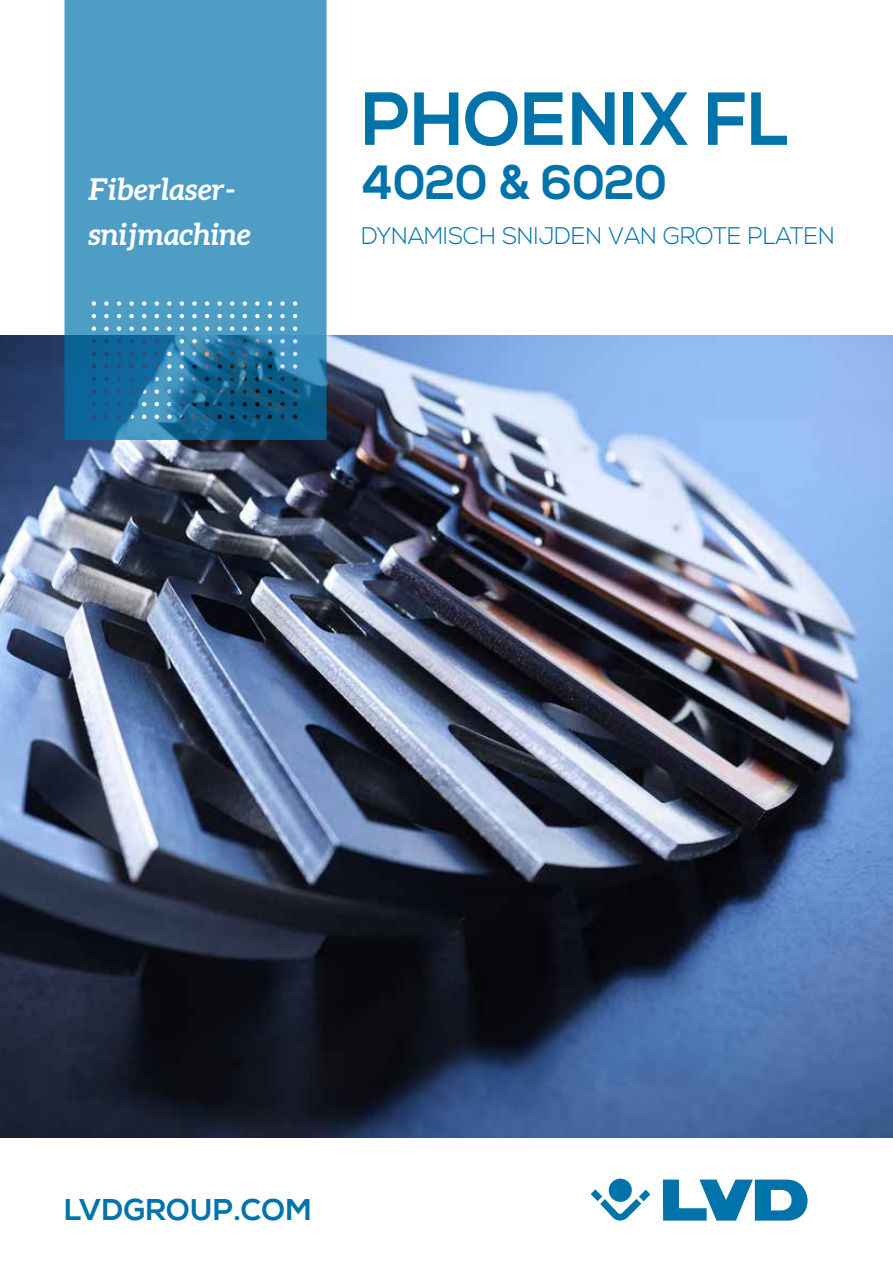
<style>
.page{position:relative;width:893px;height:1263px;background:#fff}
.page>*{position:absolute;margin:0;border:0;box-sizing:border-box;transform-origin:0 0}
.t1{font:700 75px "Nexa";color:#0073ab}
.t2{font:700 48px "Nexa";letter-spacing:.005em;color:#0073ab}
.t3{font:italic 700 30px/45px "Aleo";color:#fff}
.t4{font:700 30px "Nexa";letter-spacing:.015em;color:#0073ab}
.t5{font:300 24px "Nexa";color:#0073ab}
.s1{font-family:"DIN Pro"}
</style>
<div class="page">
<img style="left:0;top:336px;width:893px;height:801px">
<svg style="left:663px;top:1179px;width:145px;height:41px"></svg>
<svg style="left:591px;top:1178px;width:59px;height:43px"></svg>
<svg style="left:64px;top:0;width:263px;height:440px;background:#4392ba"></svg>
<p class="t3" style="left:88px;top:166px;width:165px">Fiberlaser&shy;snijmachine</p>
<h1 class="t1" style="left:361px;top:76px;width:430px">PHOENIX FL</h1>
<h2 class="t2" style="left:361px;top:155px;width:307px">4020 <span class="s1">&amp;</span> 6020</h2>
<p class="t5" style="left:361px;top:222px;width:475px">DYNAMISCH SNIJDEN VAN GROTE PLATEN</p>
<p class="t4" style="left:64px;top:1193px;width:249px">LVDGROUP.COM</p>
</div>
